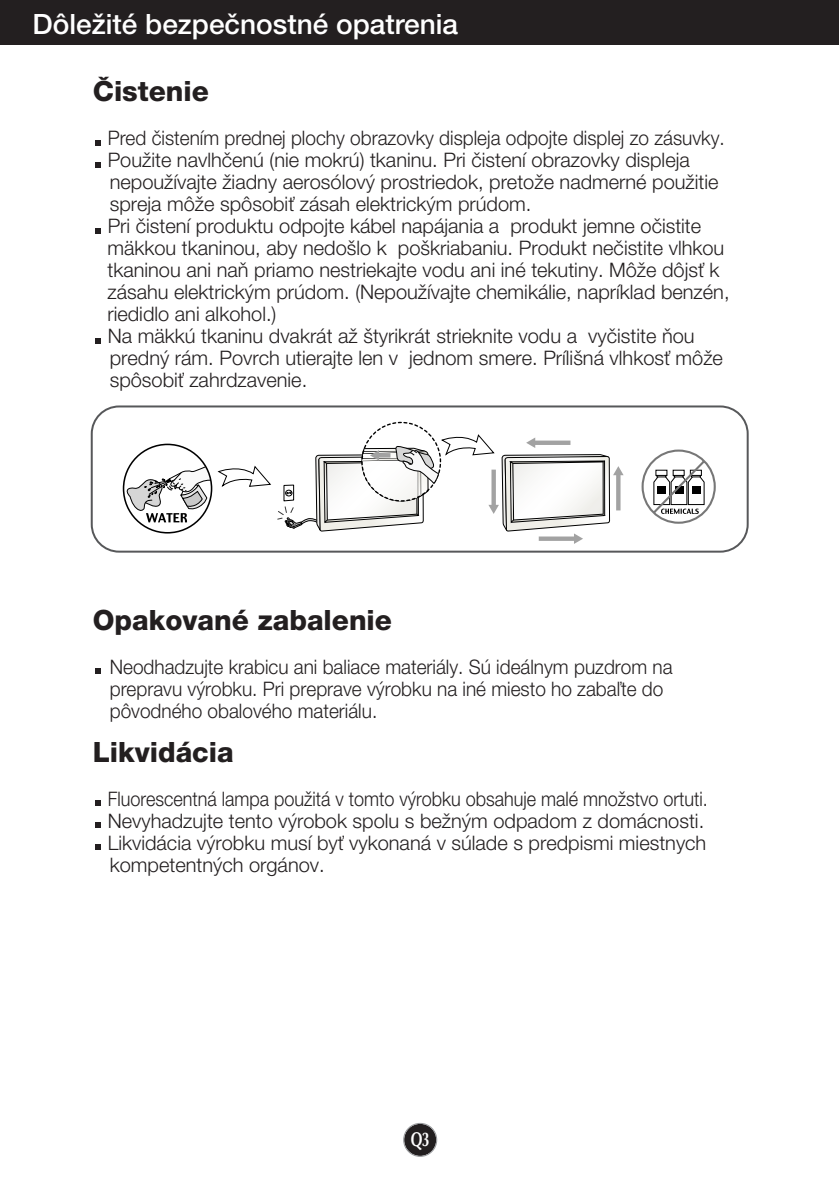
<style>
.page{position:relative;width:839px;height:1189px;background:#fff}
.page>*{position:absolute;margin:0;border:0;box-sizing:border-box;transform-origin:0 0}
.t1{font:800 28px "Helvetica Neue CE";color:#231f20}
.t2{font:500 28px "Helvetica Neue CE";color:#fff}
.t3{font:300 20px/22px "Helvetica Neue CE";color:#231f20;scale:.95 1}
.t4{font:300 20px/22px "Helvetica Neue CE";color:#231f20;scale:.9 1}
.t5{font:700 20px "Optima";color:#fff;scale:.7 1}
</style>
<div class="page">
<div style="left:404px;top:1124px;width:32px;height:32px;background:#231f20;border-radius:50%"></div>
<div style="left:403px;top:1123px;width:34px;height:34px;border:1px solid #939598;border-radius:50%"></div>
<div style="left:0;top:0;width:839px;height:45px;background:#231f20"></div>
<svg style="left:95px;top:844px;width:5px;height:5px"></svg>
<svg style="left:95px;top:822px;width:5px;height:5px"></svg>
<svg style="left:95px;top:800px;width:5px;height:5px"></svg>
<svg style="left:95px;top:668px;width:5px;height:5px"></svg>
<svg style="left:95px;top:338px;width:5px;height:5px"></svg>
<svg style="left:95px;top:228px;width:5px;height:5px"></svg>
<svg style="left:95px;top:162px;width:5px;height:5px"></svg>
<svg style="left:95px;top:140px;width:5px;height:5px"></svg>
<svg style="left:124px;top:466px;width:87px;height:56px"></svg>
<svg style="left:218px;top:422px;width:405px;height:122px"></svg>
<svg style="left:641px;top:449px;width:74px;height:75px"></svg>
<div style="left:91px;top:405px;width:657px;height:147px;border:2px solid #57585a;border-radius:27px"></div>
<h1 class="t2" style="left:33px;top:14px;width:427px">DôleÏité bezpeãnostné opatrenia</h1>
<h1 class="t1" style="left:93px;top:81px;width:118px">âistenie</h1>
<p class="t3" style="left:107px;top:129px;width:656px">Pred ãistením prednej plochy obrazovky displeja odpojte displej zo zásuvky.<br>PouÏite navlhãenú (nie mokrú) tkaninu. Pri ãistení obrazovky displeja nepouÏívajte Ïiadny aerosólov˘ prostriedok, pretoÏe nadmerné pouÏitie spreja môÏe spôsobiÈ zásah elektrick˘m prúdom.<br>Pri ãistení produktu odpojte kábel napájania a produkt jemne oãistite mäkkou tkaninou, aby nedo‰lo k po‰kriabaniu. Produkt neãistite vlhkou tkaninou ani naÀ priamo nestriekajte vodu ani iné tekutiny. MôÏe dôjsÈ k zásahu elektrick˘m prúdom. (NepouÏívajte chemikálie, napríklad benzén, riedidlo ani alkohol.)<br>Na mäkkú tkaninu dvakrát aÏ ‰tyrikrát strieknite vodu a vyãistite Àou predn˘ rám. Povrch utierajte len v jednom smere. Príli‰ná vlhkosÈ môÏe spôsobiÈ zahrdzavenie.</p>
<h1 class="t1" style="left:93px;top:609px;width:301px">Opakované zabalenie</h1>
<p class="t3" style="left:110px;top:657px;width:594px">Neodhadzujte krabicu ani baliace materiály. Sú ideálnym puzdrom na prepravu v˘robku. Pri preprave v˘robku na iné miesto ho zabaºte do pôvodného obalového materiálu.</p>
<h1 class="t1" style="left:93px;top:741px;width:143px">Likvidácia</h1>
<p class="t4" style="left:108px;top:789px;width:668px">Fluorescentná lampa pouÏitá v tomto v˘robku obsahuje malé mnoÏstvo ortuti.<br>Nevyhadzujte tento v˘robok spolu s beÏn˘m odpadom z domácnosti.<br>Likvidácia v˘robku musí byÈ vykonaná v súlade s predpismi miestnych kompetentn˘ch orgánov.</p>
<p class="t5" style="left:411px;top:1131px;width:29px">Q3</p>
</div>
